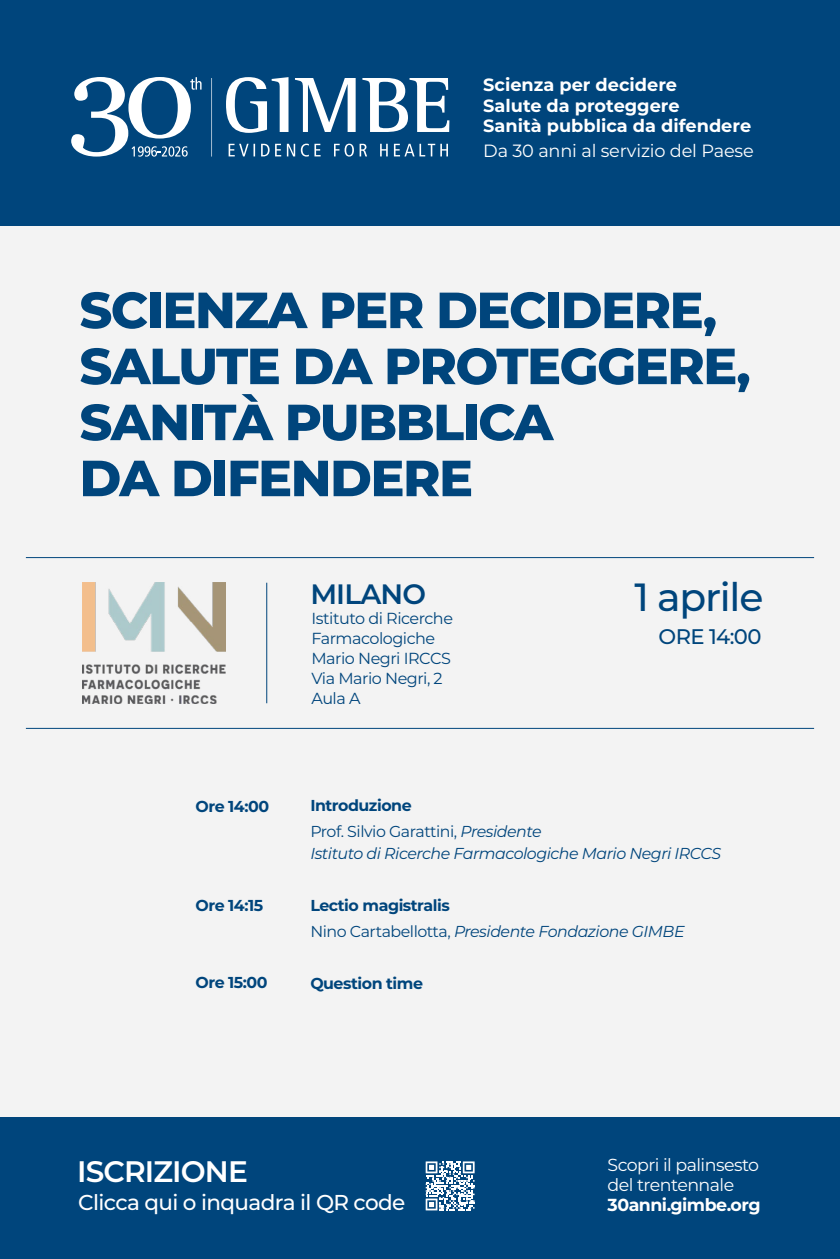
<style>
.page{position:relative;width:840px;height:1259px;background:#fff}
.page>*{position:absolute;margin:0;border:0;box-sizing:border-box;transform-origin:0 0}
.t1{font:800 50.6px/56px "Montserrat";letter-spacing:-.03em;color:#00457c}
.t2{font:500 39.2px "Montserrat";letter-spacing:-.03em;color:#00457c}
.t3{font:600 29.6px "Montserrat";letter-spacing:-.03em;color:#fff}
.t4{font:600 28px "Montserrat";letter-spacing:-.03em;color:#00457c}
.t5{font:500 21.6px "Montserrat";letter-spacing:-.03em;color:#fff}
.t6{font:500 21.2px "Montserrat";letter-spacing:-.03em;color:#00457c}
.t7{font:700 17.8px/20.6px "Montserrat";color:#fff}
.t8{font:17.8px "Montserrat";letter-spacing:-.01em;color:#fff}
.t9{font:17.4px/20px "Montserrat";letter-spacing:-.03em;color:#fff}
.t10{font:700 17.4px "Montserrat";letter-spacing:-.03em;color:#fff}
.t11{font:16px/20px "Montserrat";letter-spacing:-.03em;color:#00457c}
.t12{font:italic 15.8px/26px "Montserrat";letter-spacing:-.03em;color:#00457c}
.t13{font:15.8px/26px "Montserrat";letter-spacing:-.03em;color:#00457c}
.t14{font:700 15.8px "Montserrat";letter-spacing:-.03em;color:#00457c}
.s1{font-weight:700}
.s2{font-style:italic}
.s3{font-weight:700;font-style:normal}
.s4{font-style:normal}
</style>
<div class="page">
<div style="left:0;top:0;width:839px;height:1259px;background:#f3f3f3"></div>
<div style="left:0;top:0;width:839px;height:225px;background:#00457c"></div>
<div style="left:0;top:1117px;width:839px;height:142px;background:#00457c"></div>
<svg style="left:226px;top:77px;width:62px;height:56px"></svg>
<svg style="left:295px;top:78px;width:60px;height:54px"></svg>
<svg style="left:362px;top:78px;width:87px;height:54px"></svg>
<hr style="left:211px;top:78px;width:1px;height:79px;background:#fff">
<svg style="left:228px;top:144px;width:219px;height:13px"></svg>
<svg style="left:71px;top:77px;width:130px;height:80px"></svg>
<hr style="left:26px;top:557px;width:787px;height:1px;background:#00457c">
<hr style="left:26px;top:728px;width:787px;height:1px;background:#00457c">
<img style="left:83px;top:583px;width:142px;height:120px">
<hr style="left:266px;top:583px;width:1px;height:120px;background:#00457c">
<svg style="left:425px;top:1161px;width:49px;height:49px"></svg>
<p class="t7" style="left:483px;top:73px;width:269px">Scienza per decidere<br>Salute da proteggere<br>Sanità pubblica da difendere</p>
<p class="t8" style="left:483px;top:138px;width:272px">Da 30 anni al servizio del Paese</p>
<h1 class="t1" style="left:79px;top:279px;width:672px">SCIENZA PER DECIDERE,<br>SALUTE DA PROTEGGERE,<br>SANITÀ PUBBLICA<br>DA DIFENDERE</h1>
<p class="t14" style="left:195px;top:795px;width:75px">Ore 14:00</p>
<p class="t14" style="left:195px;top:893px;width:69px">Ore 14:15</p>
<p class="t14" style="left:195px;top:971px;width:73px">Ore 15:00</p>
<h3 class="t4" style="left:310px;top:574px;width:117px">MILANO</h3>
<h2 class="t2" style="left:634px;top:570px;width:130px">1 aprile</h2>
<p class="t11" style="left:311px;top:607px;width:143px">Istituto di Ricerche<br>Farmacologiche<br>Mario Negri IRCCS<br>Via Mario Negri, 2<br>Aula A</p>
<h3 class="t6" style="left:658px;top:622px;width:104px">ORE 14:00</h3>
<p class="t13" style="left:310px;top:791px;width:233px"><span class="s1">Introduzione<br></span>Prof. Silvio Garattini, <span class="s2">Presidente</span></p>
<p class="t12" style="left:310px;top:839px;width:412px">Istituto di Ricerche Farmacologiche Mario Negri IRCCS</p>
<p class="t12" style="left:310px;top:891px;width:375px"><span class="s3">Lectio magistralis<br></span><span class="s4">Nino Cartabellotta,</span> Presidente Fondazione GIMBE</p>
<p class="t14" style="left:310px;top:971px;width:114px">Question time</p>
<h3 class="t3" style="left:77px;top:1150px;width:172px">ISCRIZIONE</h3>
<h3 class="t5" style="left:78px;top:1187px;width:328px">Clicca qui o inquadra il QR code</h3>
<p class="t9" style="left:607px;top:1153px;width:153px">Scopri il palinsesto del trentennale</p>
<p class="t10" style="left:607px;top:1191px;width:154px">30anni.gimbe.org</p>
</div>
